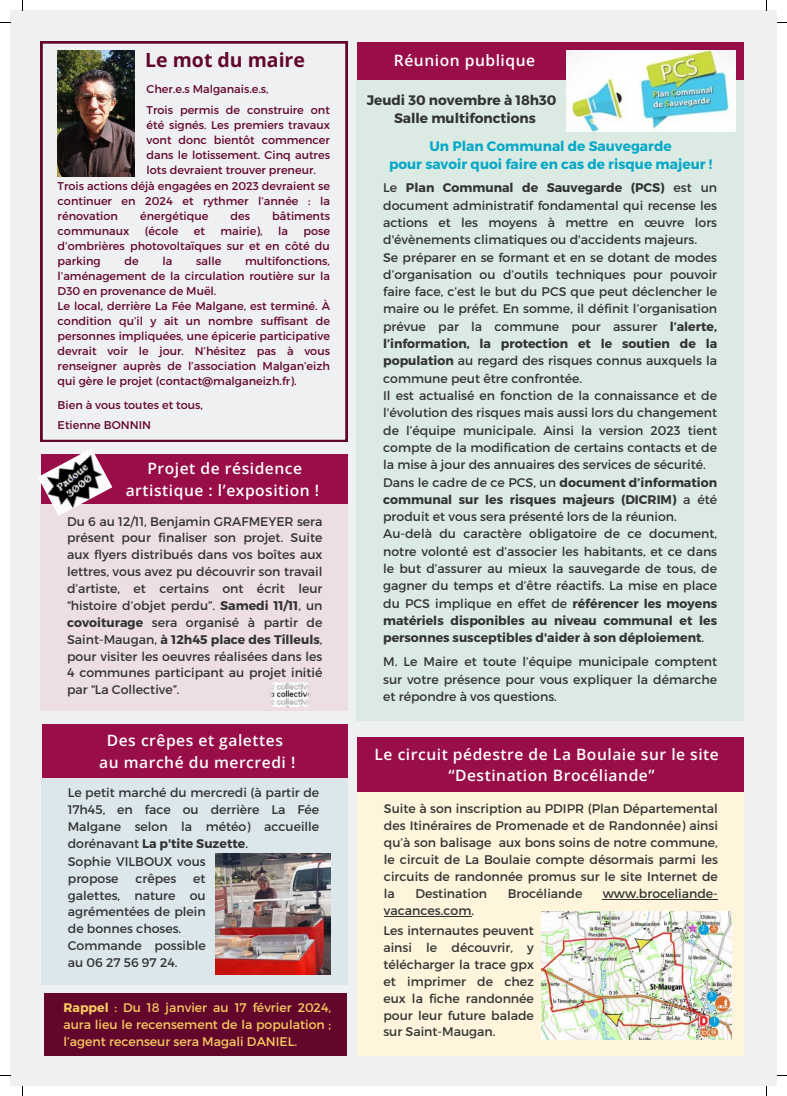
<style>
.page{position:relative;width:787px;height:1096px;background:#fff}
.page>*{position:absolute;margin:0;border:0;box-sizing:border-box;transform-origin:0 0}
.t1{font:700 19.5px "Open Sans";color:#62062c}
.t2{font:600 15.62px/21.5px "Open Sans";letter-spacing:.035em;color:#fff}
.t3{font:700 13.75px "Montserrat";color:#05a8c6}
.t4{font:700 13.75px "Montserrat";color:#333}
.t5{font:12.5px/16.9px "Montserrat";color:#333;text-align:justify}
.t6{font:12.5px/16.9px "Montserrat";color:#f8ca60;text-align:justify}
.t7{font:11.25px/15px "Montserrat";color:#62062c;text-align:justify}
.s1{font-weight:700}
</style>
<div class="page">
<div style="left:10px;top:10px;width:767px;height:1076px;background:#eff0f2"></div>
<svg style="left:41px;top:42px;width:306px;height:399px"></svg>
<img style="left:58px;top:51px;width:76px;height:125px">
<div style="left:358px;top:791px;width:386px;height:264px;background:#fff5dc"></div>
<div style="left:358px;top:737px;width:386px;height:54px;background:#990d48"></div>
<img style="left:541px;top:911px;width:191px;height:128px">
<hr style="left:603px;top:898px;width:115px;height:1px;background:#333">
<hr style="left:384px;top:915px;width:87px;height:1px;background:#333">
<div style="left:357px;top:42px;width:386px;height:39px;background:#990d48"></div>
<div style="left:357px;top:81px;width:386px;height:639px;background:#dbebe4"></div>
<img style="left:567px;top:50px;width:169px;height:82px">
<div style="left:41px;top:503px;width:306px;height:207px;background:#eddee4"></div>
<div style="left:41px;top:454px;width:306px;height:49px;background:#990d48"></div>
<img style="left:38px;top:449px;width:74px;height:67px">
<div style="left:42px;top:777px;width:305px;height:207px;background:#dbe7eb"></div>
<img style="left:215px;top:853px;width:115px;height:121px">
<div style="left:42px;top:724px;width:305px;height:53px;background:#990d48"></div>
<div style="left:44px;top:993px;width:303px;height:62px;background:#62062c"></div>
<img style="left:268px;top:682px;width:44px;height:24px">
<p class="t1" style="left:145px;top:47px;width:161px">Le mot du maire</p>
<p class="t7" style="left:147px;top:81px;width:123px">Cher.e.s Malganais.e.s,</p>
<p class="t7" style="left:147px;top:102px;width:185px">Trois permis de construire ont été signés. Les premiers travaux vont donc bientôt commencer dans le lotissement. Cinq autres lots devraient trouver preneur.</p>
<p class="t7" style="left:58px;top:178px;width:274px">Trois actions déjà engagées en 2023 devraient se continuer en 2024 et rythmer l’année : la rénovation</p>
<p class="t7" style="left:140px;top:208px;width:70px">énergétique</p>
<p class="t7" style="left:231px;top:208px;width:21px">des</p>
<p class="t7" style="left:272px;top:208px;width:59px">bâtiments</p>
<p class="t7" style="left:58px;top:223px;width:73px">communaux</p>
<p class="t7" style="left:145px;top:223px;width:35px">(école</p>
<p class="t7" style="left:194px;top:223px;width:13px">et</p>
<p class="t7" style="left:220px;top:223px;width:44px">mairie),</p>
<p class="t7" style="left:278px;top:223px;width:11px">la</p>
<p class="t7" style="left:58px;top:223px;width:274px;text-indent:246px">pose d’ombrières photovoltaïques sur et en côté du parking</p>
<p class="t7" style="left:58px;top:253px;width:274px;text-indent:187px">multifonctions, l’aménagement de la circulation routière sur la D30 en provenance de Muël.</p>
<p class="t7" style="left:58px;top:298px;width:274px">Le local, derrière La Fée Malgane, est terminé. À condition qu’il y ait un nombre suffisant de personnes impliquées, une épicerie participative devrait voir le jour. N’hésitez pas à vous renseigner auprès de l’association Malgan’eizh qui gère le projet (contact@malganeizh.fr).</p>
<p class="t7" style="left:125px;top:253px;width:16px">de</p>
<p class="t7" style="left:163px;top:253px;width:11px">la</p>
<p class="t7" style="left:196px;top:253px;width:27px">salle</p>
<p class="t7" style="left:58px;top:396px;width:147px">Bien à vous toutes et tous,</p>
<p class="t7" style="left:58px;top:417px;width:95px">Etienne BONNIN</p>
<p class="t2" style="left:147px;top:457px;width:156px">Projet de résidence</p>
<p class="t2" style="left:126px;top:479px;width:195px">artistique : l’exposition !</p>
<p class="t5" style="left:67px;top:512px;width:257px">Du 6 au 12/11, Benjamin GRAFMEYER sera présent pour finaliser son projet. Suite aux flyers distribués dans vos boîtes aux lettres, vous avez pu découvrir son travail d’artiste, et certains ont écrit leur “histoire d’objet perdu”. <span class="s1">Samedi 11/11</span>, un <span class="s1">covoiturage</span> sera organisé à partir de Saint-Maugan, <span class="s1">à 12h45 place des Tilleuls</span>, pour visiter les oeuvres réalisées dans les 4 communes participant au projet initié par “La Collective”.</p>
<p class="t2" style="left:107px;top:729px;width:178px">Des crêpes et galettes</p>
<p class="t2" style="left:99px;top:750px;width:198px">au marché du mercredi !</p>
<p class="t5" style="left:68px;top:783px;width:253px">Le petit marché du mercredi (à partir de 17h45, en face ou derrière La Fée Malgane selon la météo) accueille dorénavant <span class="s1">La p'tite Suzette</span>.</p>
<p class="t5" style="left:68px;top:852px;width:139px">Sophie VILBOUX vous propose</p>
<p class="t5" style="left:135px;top:869px;width:43px">crêpes</p>
<p class="t5" style="left:68px;top:869px;width:139px;text-indent:125px">et galettes, nature ou agrémentées de plein de bonnes choses.</p>
<p class="t5" style="left:68px;top:936px;width:139px">Commande possible au 06 27 56 97 24.</p>
<p class="t6" style="left:63px;top:998px;width:269px"><span class="s1">Rappel</span> : Du 18 janvier au 17 février 2024, aura lieu le recensement de la population ; l’agent recenseur sera Magali DANIEL.</p>
<p class="t2" style="left:394px;top:49px;width:143px">Réunion publique</p>
<p class="t4" style="left:367px;top:91px;width:191px">Jeudi 30 novembre à 18h30</p>
<p class="t4" style="left:394px;top:109px;width:143px">Salle multifonctions</p>
<p class="t3" style="left:429px;top:137px;width:244px">Un Plan Communal de Sauvegarde</p>
<p class="t3" style="left:389px;top:156px;width:325px">pour savoir quoi faire en cas de risque majeur !</p>
<p class="t5" style="left:383px;top:179px;width:336px;line-height:17.2px">Le <span class="s1">Plan Communal de Sauvegarde (PCS)</span> est un document administratif fondamental qui recense les actions et les moyens à mettre en œuvre lors d'évènements climatiques ou d'accidents majeurs.</p>
<p class="t5" style="left:383px;top:248px;width:336px;line-height:17.2px">Se préparer en se formant et en se dotant de modes d’organisation ou d’outils techniques pour pouvoir faire face, c’est le but du PCS que peut déclencher le maire ou le préfet. En somme, il définit l’organisation prévue par la commune pour assurer <span class="s1">l’alerte, l’information, la protection et le soutien de la population</span> au regard des risques connus auxquels la commune peut être confrontée.</p>
<p class="t5" style="left:383px;top:386px;width:336px;line-height:17.2px">Il est actualisé en fonction de la connaissance et de l'évolution des risques mais aussi lors du changement de l’équipe municipale. Ainsi la version 2023 tient compte de la modification de certains contacts et de la mise à jour des annuaires des services de sécurité.</p>
<p class="t5" style="left:383px;top:473px;width:336px;line-height:17.2px">Dans le cadre de ce PCS, un <span class="s1">document d’information communal sur les risques majeurs (DICRIM)</span> a été produit et vous sera présenté lors de la réunion.</p>
<p class="t5" style="left:383px;top:524px;width:336px;line-height:17.2px">Au-delà du caractère obligatoire de ce document, notre volonté est d’associer les habitants, et ce dans le but d’assurer au mieux la sauvegarde de tous, de gagner du temps et d’être réactifs. La mise en place du PCS implique en effet de <span class="s1">référencer les moyens matériels disponibles au niveau communal et les personnes susceptibles d'aider à son déploiement</span>.</p>
<p class="t5" style="left:383px;top:652px;width:336px;line-height:17.2px">M. Le Maire et toute l’équipe municipale comptent sur votre présence pour vous expliquer la démarche et répondre à vos questions.</p>
<p class="t2" style="left:448px;top:742px;width:272px;text-indent:-74px">Le circuit pédestre de La Boulaie sur le site “Destination Brocéliande”</p>
<p class="t5" style="left:384px;top:799px;width:335px">Suite à son inscription au PDIPR (Plan Départemental des Itinéraires de Promenade et de Randonnée) ainsi qu’à son balisage aux bons soins de notre commune, le circuit de La Boulaie compte désormais parmi les circuits de randonnée promus sur le site Internet de la</p>
<p class="t5" style="left:415px;top:884px;width:73px">Destination</p>
<p class="t5" style="left:508px;top:884px;width:76px">Brocéliande</p>
<p class="t5" style="left:603px;top:884px;width:117px">www.broceliande-</p>
<p class="t5" style="left:384px;top:901px;width:92px">vacances.com.</p>
<p class="t5" style="left:383px;top:921px;width:152px">Les internautes peuvent ainsi le découvrir, y télécharger la trace gpx et imprimer de chez eux la fiche randonnée pour leur future balade sur Saint-Maugan.</p>
</div>
